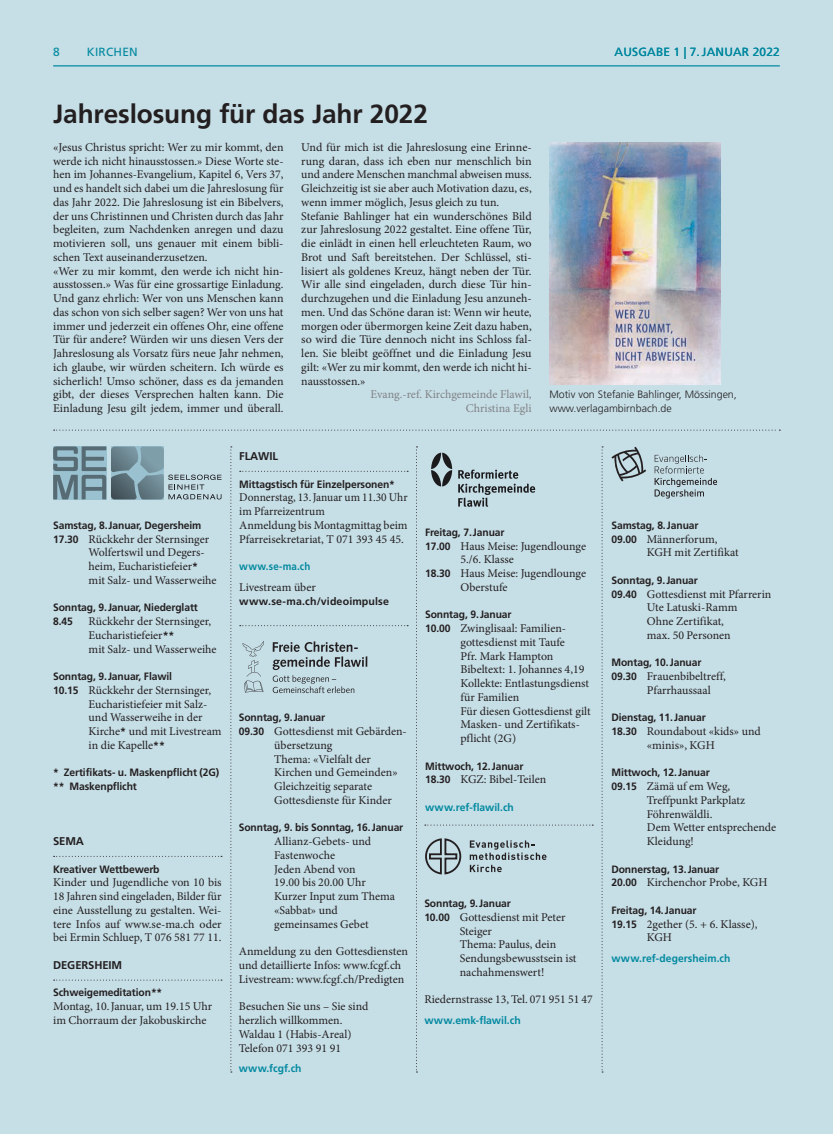
<style>
.page{position:relative;width:833px;height:1134px;background:#c6dee6}
.page>*{position:absolute;margin:0;border:0;box-sizing:border-box;transform-origin:0 0}
.t1{font:700 26.25px "Frutiger LT Std";letter-spacing:-.005em;color:#231f20}
.t2{font:11.88px/13.8px "Minion Pro";color:#231f20}
.t3{font:11.88px/13.8px "Minion Pro";color:#231f20;scale:.96 1}
.t4{font:11.88px/13.8px "Minion Pro";color:#808285;text-align:right}
.t5{font:11.88px "Frutiger LT Std";letter-spacing:.02em;color:#0289a0}
.t6{font:700 11.25px "Frutiger LT Std";letter-spacing:-.01em;color:#231f20}
.t7{font:700 10.62px/13.8px "Frutiger LT Std";letter-spacing:-.01em;color:#231f20}
.t8{font:700 10.62px "Frutiger LT Std";letter-spacing:.005em;color:#0289a0}
.t9{font:300 10.62px/13.8px "Frutiger LT Std";color:#231f20}
.t10{font:700 10.62px "Frutiger LT Std";letter-spacing:.015em;color:#231f20}
.t11{font:700 10.62px "Frutiger LT Std";letter-spacing:.005em;color:#0289a0;scale:.92 1}
.s1{font-family:"Frutiger LT Std";font-weight:700;font-size:10.62px}
</style>
<div class="page">
<hr style="left:53px;top:65px;width:727px;height:1px;background:#0289a0">
<svg style="left:601px;top:446px;width:2px;height:626px"></svg>
<svg style="left:416px;top:446px;width:1px;height:626px"></svg>
<svg style="left:230px;top:446px;width:2px;height:626px"></svg>
<svg style="left:54px;top:856px;width:168px;height:1px"></svg>
<svg style="left:54px;top:980px;width:168px;height:1px"></svg>
<svg style="left:240px;top:471px;width:168px;height:1px"></svg>
<svg style="left:240px;top:625px;width:168px;height:1px"></svg>
<svg style="left:425px;top:824px;width:168px;height:1px"></svg>
<svg style="left:54px;top:430px;width:726px;height:1px"></svg>
<img style="left:549px;top:143px;width:171px;height:241px">
<svg style="left:458px;top:470px;width:77px;height:37px"></svg>
<svg style="left:431px;top:453px;width:21px;height:33px"></svg>
<svg style="left:470px;top:840px;width:76px;height:32px"></svg>
<svg style="left:425px;top:838px;width:37px;height:36px"></svg>
<svg style="left:243px;top:641px;width:21px;height:51px"></svg>
<svg style="left:273px;top:641px;width:94px;height:52px"></svg>
<svg style="left:53px;top:446px;width:168px;height:53px"></svg>
<svg style="left:654px;top:455px;width:63px;height:43px"></svg>
<svg style="left:611px;top:447px;width:35px;height:34px"></svg>
<p class="t5" style="left:53px;top:45px;width:8px">8</p>
<p class="t5" style="left:87px;top:45px;width:52px">KIRCHEN</p>
<p class="t5" style="left:614px;top:45px;width:18px">AUSGABE</p>
<p class="t5" style="left:673px;top:45px;width:43px">1 | 7.JAANUAR</p>
<p class="t5" style="left:752px;top:45px;width:29px">2022</p>
<h1 class="t1" style="left:53px;top:99px;width:376px">Jahreslosung für das Jahr 2022</h1>
<p class="t2" style="left:53px;top:140px;width:232px">«Jesus Christus spricht: Wer zu mir kommt, den werde ich nicht hinausstossen.» Diese Worte ste&shy;hen im Johannes-Evangelium, Kapitel 6, Vers 37, und es handelt sich dabei um die Jahreslosung für das Jahr 2022. Die Jahreslosung ist ein Bibelvers, der uns Christinnen und Christen durch das Jahr begleiten, zum Nachdenken anregen und dazu motivieren soll, uns genauer mit einem bibli&shy;schen Text auseinanderzusetzen.<br>«Wer zu mir kommt, den werde ich nicht hin&shy;ausstossen.» Was für eine grossartige Einladung.<br>Und ganz ehrlich: Wer von uns Menschen kann das schon von sich selber sagen? Wer von uns hat immer und jederzeit ein offenes Ohr, eine offene Tür für andere? Würden wir uns diesen Vers der Jahreslosung als Vorsatz fürs neue Jahr nehmen, ich glaube, wir würden scheitern. Ich würde es sicherlich! Umso schöner, dass es da jemanden gibt, der dieses Versprechen halten kann. Die Einladung Jesu gilt jedem, immer und überall.</p>
<p class="t2" style="left:301px;top:140px;width:232px">Und für mich ist die Jahreslosung eine Erinne&shy;rung daran, dass ich eben nur menschlich bin und andere Menschen manchmal abweisen muss.<br>Gleichzeitig ist sie aber auch Motivation dazu, es, wenn immer möglich, Jesus gleich zu tun.<br>Stefanie Bahlinger hat ein wunderschönes Bild zur Jahreslosung 2022 gestaltet. Eine offene Tür, die einlädt in einen hell erleuchteten Raum, wo Brot und Saft bereitstehen. Der Schlüssel, sti&shy;lisiert als goldenes Kreuz, hängt neben der Tür.<br>Wir alle sind eingeladen, durch diese Tür hin&shy;durchzugehen und die Einladung Jesu anzuneh&shy;men. Und das Schöne daran ist: Wenn wir heute, morgen oder übermorgen keine Zeit dazu haben, so wird die Türe dennoch nicht ins Schloss fal&shy;len. Sie bleibt geöffnet und die Einladung Jesu gilt: «Wer zu mir kommt, den werde ich nicht hi&shy;nausstossen.»</p>
<p class="t4" style="left:371px;top:388px;width:162px">Evang.-ref. Kirchgemeinde Flawil,<br>Christina Egli</p>
<p class="t9" style="left:549px;top:388px;width:189px">Motiv von Stefanie Bahlinger, Mössingen, www.verlagambirnbach.de</p>
<p class="t7" style="left:53px;top:518px;width:150px">Samstag, 8.Januar, Degersheim</p>
<p class="t2" style="left:89px;top:532px;width:129px;text-indent:-35px"><span class="s1">17.30</span> Rückkehr der Sternsinger<br>Wolfertswil und Degers&shy;heim, Eucharistiefeier<span class="s1">* </span>mit Salz- und Wasserweihe</p>
<p class="t7" style="left:53px;top:601px;width:146px">Sonntag, 9.Januar, Niederglatt<br>8.45</p>
<p class="t2" style="left:89px;top:615px;width:129px">Rückkehr der Sternsinger,<br>Eucharistiefeier<span class="s1">**<br></span>mit Salz- und Wasserweihe</p>
<p class="t7" style="left:53px;top:670px;width:120px">Sonntag, 9.Januar, Flawil</p>
<p class="t2" style="left:89px;top:683px;width:134px;text-indent:-35px"><span class="s1">10.15</span> Rückkehr der Sternsinger,<br>Eucharistiefeier mit Salz&shy;und Wasserweihe in der<br>Kirche<span class="s1">*</span> und mit Livestream in die Kapelle<span class="s1">**</span></p>
<p class="t7" style="left:53px;top:766px;width:168px">* Zertifikats- u. Maskenpflicht (2G) ** Maskenpflicht</p>
<p class="t6" style="left:53px;top:835px;width:32px">SEMA</p>
<p class="t7" style="left:53px;top:862px;width:108px">Kreativer Wettbewerb</p>
<p class="t2" style="left:53px;top:876px;width:170px;text-align:justify">Kinder und Jugendliche von 10 bis 18 Jahren sind eingeladen, Bilder für eine Ausstellung zu gestalten. Wei&shy;tere Infos auf www.se-ma.ch oder bei Ermin Schluep, T 076 581 77 11.</p>
<p class="t6" style="left:53px;top:958px;width:70px">DEGERSHEIM</p>
<p class="t7" style="left:53px;top:986px;width:111px">Schweigemeditation**</p>
<p class="t2" style="left:53px;top:1000px;width:161px">Montag, 10.Januar, um 19.15 Uhr im Chorraum der Jakobuskirche</p>
<p class="t6" style="left:239px;top:450px;width:40px">FLAWIL</p>
<p class="t7" style="left:239px;top:477px;width:157px">Mittagstisch für Einzelpersonen*</p>
<p class="t3" style="left:239px;top:491px;width:177px">Donnerstag, 13.Januar um 11.30 Uhr im Pfarreizentrum<br>Anmeldung bis Montagmittag beim<br>Pfarreisekretariat, T 071 393 45 45.</p>
<p class="t11" style="left:239px;top:560px;width:79px">www.se-ma.ch</p>
<p class="t2" style="left:239px;top:580px;width:78px">Livestream über</p>
<p class="t10" style="left:239px;top:595px;width:151px">www.se-ma.ch/videoimpulse</p>
<p class="t7" style="left:239px;top:711px;width:88px">Sonntag, 9.Januar</p>
<p class="t2" style="left:274px;top:725px;width:134px;text-indent:-35px"><span class="s1">09.30</span> Gottesdienst mit Gebärden&shy;übersetzung<br>Thema: «Vielfalt der<br>Kirchen und Gemeinden»<br>Gleichzeitig separate<br>Gottesdienste für Kinder</p>
<p class="t7" style="left:239px;top:821px;width:166px">Sonntag, 9. bis Sonntag, 16.Januar</p>
<p class="t2" style="left:274px;top:835px;width:122px">Allianz-Gebets- und<br>Fastenwoche<br>Jeden Abend von<br>19.00 bis 20.00 Uhr<br>Kurzer Input zum Thema «Sabbat» und gemeinsames Gebet</p>
<p class="t2" style="left:239px;top:945px;width:171px">Anmeldung zu den Gottesdiensten und detaillierte Infos: www.fcgf.ch<br>Livestream: www.fcgf.ch/Predigten</p>
<p class="t2" style="left:239px;top:1000px;width:131px">Besuchen Sie uns – Sie sind herzlich willkommen.<br>Waldau 1 (Habis-Areal)<br>Telefon 071 393 91 91</p>
<p class="t8" style="left:239px;top:1062px;width:64px">www.fcgf.ch</p>
<p class="t7" style="left:425px;top:525px;width:81px">Freitag, 7.Januar</p>
<p class="t2" style="left:425px;top:539px;width:162px"><span class="s1">17.00</span> Haus Meise: Jugendlounge</p>
<p class="t2" style="left:460px;top:553px;width:55px">5./6. Klasse</p>
<p class="t2" style="left:425px;top:566px;width:162px"><span class="s1">18.30</span> Haus Meise: Jugendlounge</p>
<p class="t2" style="left:460px;top:580px;width:48px">Oberstufe</p>
<p class="t7" style="left:425px;top:608px;width:88px">Sonntag, 9.Januar</p>
<p class="t2" style="left:460px;top:621px;width:132px;text-indent:-35px"><span class="s1">10.00</span> Zwinglisaal: Familien&shy;gottesdienst mit Taufe<br>Pfr. Mark Hampton<br>Bibeltext: 1. Johannes 4,19<br>Kollekte: Entlastungsdienst für Familien<br>Für diesen Gottesdienst gilt<br>Masken- und Zertifikats&shy;pflicht (2G)</p>
<p class="t7" style="left:425px;top:759px;width:100px">Mittwoch, 12.Januar</p>
<p class="t2" style="left:425px;top:773px;width:123px"><span class="s1">18.30</span> KGZ: Bibel-Teilen</p>
<p class="t8" style="left:425px;top:801px;width:90px">www.ref-flawil.ch</p>
<p class="t7" style="left:424px;top:896px;width:88px">Sonntag, 9.Januar</p>
<p class="t2" style="left:460px;top:910px;width:118px;text-indent:-35px"><span class="s1">10.00</span> Gottesdienst mit Peter<br>Steiger<br>Thema: Paulus, dein<br>Sendungsbewusstsein ist nachahmenswert!</p>
<p class="t2" style="left:424px;top:993px;width:170px">Riedernstrasse 13, Tel. 071 951 51 47</p>
<p class="t8" style="left:424px;top:1014px;width:98px">www.emk-flawil.ch</p>
<p class="t7" style="left:611px;top:518px;width:89px">Samstag, 8.Januar</p>
<p class="t2" style="left:647px;top:532px;width:93px;text-indent:-35px"><span class="s1">09.00</span> Männerforum,<br>KGH mit Zertifikat</p>
<p class="t7" style="left:611px;top:573px;width:88px">Sonntag, 9.Januar</p>
<p class="t2" style="left:647px;top:587px;width:126px;text-indent:-35px"><span class="s1">09.40</span> Gottesdienst mit Pfarrerin<br>Ute Latuski-Ramm<br>Ohne Zertifikat,<br>max. 50 Personen</p>
<p class="t7" style="left:611px;top:656px;width:91px">Montag, 10.Januar</p>
<p class="t2" style="left:647px;top:670px;width:81px;text-indent:-35px"><span class="s1">09.30</span> Frauenbibeltreff,<br>Pfarrhaussaal</p>
<p class="t7" style="left:611px;top:711px;width:96px">Dienstag, 11.Januar</p>
<p class="t2" style="left:647px;top:725px;width:115px;text-indent:-35px"><span class="s1">18.30</span> Roundabout «kids» und «minis», KGH</p>
<p class="t7" style="left:611px;top:766px;width:100px">Mittwoch, 12.Januar</p>
<p class="t2" style="left:647px;top:780px;width:131px;text-indent:-35px"><span class="s1">09.15</span> Zämä uf em Weg,<br>Treffpunkt Parkplatz<br>Föhrenwäldli.<br>Dem Wetter entsprechende<br>Kleidung!</p>
<p class="t7" style="left:611px;top:862px;width:109px">Donnerstag, 13.Januar</p>
<p class="t2" style="left:611px;top:876px;width:158px"><span class="s1">20.00</span> Kirchenchor Probe, KGH</p>
<p class="t7" style="left:611px;top:903px;width:87px">Freitag, 14.Januar</p>
<p class="t2" style="left:647px;top:917px;width:112px;text-indent:-35px"><span class="s1">19.15</span> 2gether (5. + 6. Klasse),<br>KGH</p>
<p class="t8" style="left:611px;top:952px;width:120px">www.ref-degersheim.ch</p>
</div>
